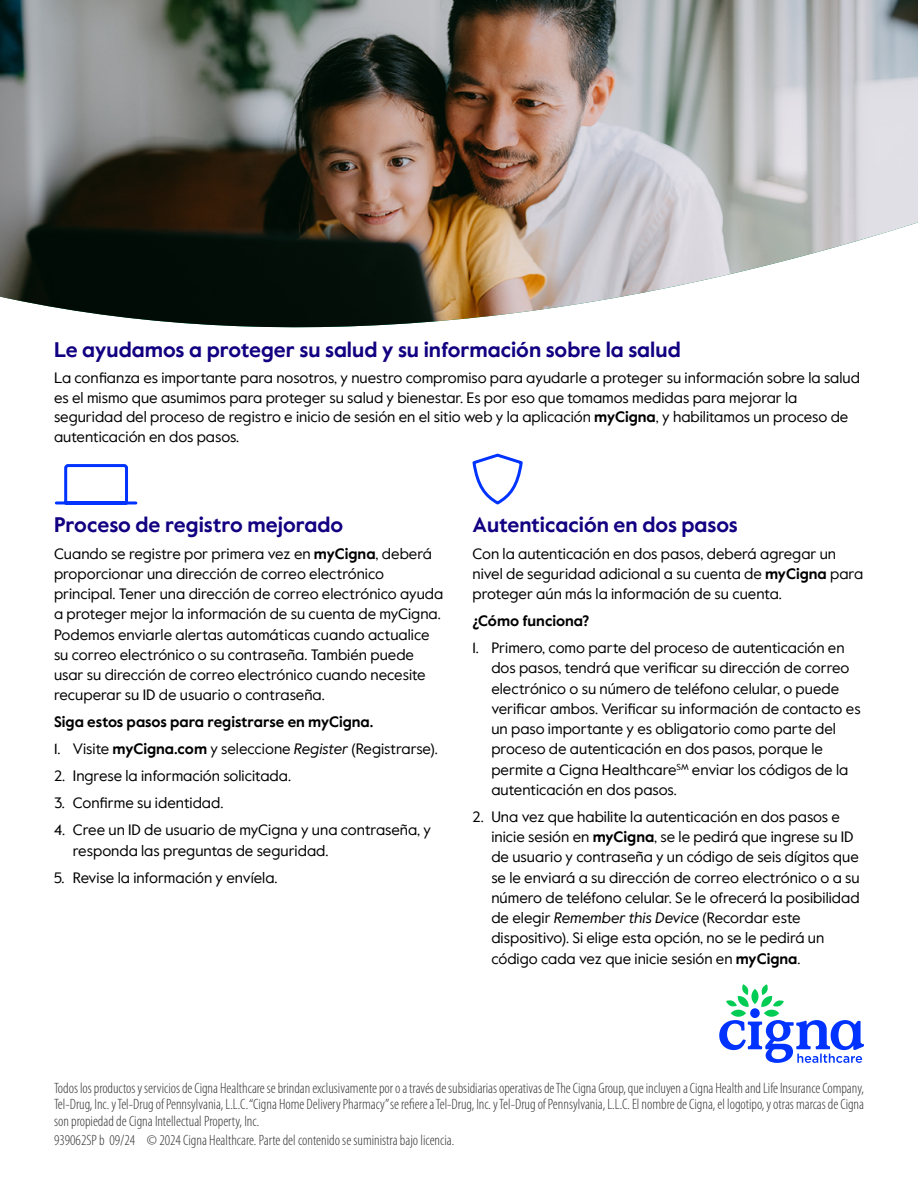
<style>
.page{position:relative;width:918px;height:1188px;background:#fff}
.page>*{position:absolute;margin:0;border:0;box-sizing:border-box;transform-origin:0 0}
.t1{font:700 21px "Value Sans Pro";color:#110081}
.t2{font:15px/20.2px "Value Sans Pro";color:#000}
.t3{font:300 condensed 15px/16.5px "Myriad Pro";color:#333;text-align:justify}
.t4{font:700 15px "Value Sans Pro";color:#000}
.s1{font-weight:700}
.s2{font-style:italic}
</style>
<div class="page">
<img style="left:0;top:0;width:918px;height:328px">
<svg style="left:719px;top:984px;width:145px;height:79px"></svg>
<svg style="left:55px;top:464px;width:83px;height:41px"></svg>
<svg style="left:472px;top:453px;width:51px;height:52px"></svg>
<h1 class="t1" style="left:54px;top:337px;width:628px">Le ayudamos a proteger su salud y su información sobre la salud</h1>
<p class="t2" style="left:54px;top:368px;width:808px;line-height:19.5px">La confianza es importante para nosotros, y nuestro compromiso para ayudarle a proteger su información sobre la salud es el mismo que asumimos para proteger su salud y bienestar. Es por eso que tomamos medidas para mejorar la seguridad del proceso de registro e inicio de sesión en el sitio web y la aplicación <span class="s1">myCigna</span>, y habilitamos un proceso de autenticación en dos pasos.</p>
<h1 class="t1" style="left:54px;top:512px;width:291px">Proceso de registro mejorado</h1>
<p class="t2" style="left:54px;top:544px;width:391px">Cuando se registre por primera vez en <span class="s1">myCigna</span>, deberá proporcionar una dirección de correo electrónico principal. Tener una dirección de correo electrónico ayuda a proteger mejor la información de su cuenta de myCigna.<br>Podemos enviarle alertas automáticas cuando actualice su correo electrónico o su contraseña. También puede usar su dirección de correo electrónico cuando necesite recuperar su ID de usuario o contraseña.</p>
<p class="t4" style="left:54px;top:713px;width:321px">Siga estos pasos para registrarse en myCigna.</p>
<p class="t2" style="left:54px;top:739px;width:385px">1. Visite <span class="s1">myCigna.com</span> y seleccione <span class="s2">Register</span> (Registrarse).</p>
<p class="t2" style="left:54px;top:766px;width:239px">2. Ingrese la información solicitada.</p>
<p class="t2" style="left:54px;top:793px;width:171px">3. Confirme su identidad.</p>
<p class="t2" style="left:73px;top:820px;width:360px;text-indent:-19px">4. Cree un ID de usuario de myCigna y una contraseña, y responda las preguntas de seguridad.</p>
<p class="t2" style="left:54px;top:868px;width:225px">5. Revise la información y envíela.</p>
<h1 class="t1" style="left:472px;top:512px;width:267px">Autenticación en dos pasos</h1>
<p class="t2" style="left:472px;top:544px;width:392px">Con la autenticación en dos pasos, deberá agregar un nivel de seguridad adicional a su cuenta de <span class="s1">myCigna</span> para proteger aún más la información de su cuenta.</p>
<p class="t4" style="left:472px;top:612px;width:118px">¿Cómo funciona?</p>
<p class="t2" style="left:491px;top:638px;width:371px;text-indent:-19px">1. Primero, como parte del proceso de autenticación en dos pasos, tendrá que verificar su dirección de correo electrónico o su número de teléfono celular, o puede verificar ambos. Verificar su información de contacto es un paso importante y es obligatorio como parte del proceso de autenticación en dos pasos, porque le permite a Cigna Healthcare<sup>SM</sup> enviar los códigos de la autenticación en dos pasos.</p>
<p class="t2" style="left:491px;top:807px;width:370px;text-indent:-19px">2. Una vez que habilite la autenticación en dos pasos e inicie sesión en <span class="s1">myCigna</span>, se le pedirá que ingrese su ID de usuario y contraseña y un código de seis dígitos que se le enviará a su dirección de correo electrónico o a su número de teléfono celular. Se le ofrecerá la posibilidad de elegir <span class="s2">Remember this Device</span> (Recordar este dispositivo). Si elige esta opción, no se le pedirá un código cada vez que inicie sesión en <span class="s1">myCigna</span>.</p>
<p class="t3" style="left:54px;top:1079px;width:812px">Todos los productos y servicios de Cigna Healthcare se brindan exclusivamente por o a través de subsidiarias operativas de The Cigna Group, que incluyen a Cigna Health and Life Insurance Company, Tel-Drug, Inc. y Tel-Drug of Pennsylvania, L.L.C. “Cigna Home Delivery Pharmacy” se refiere a Tel-Drug, Inc. y Tel-Drug of Pennsylvania, L.L.C. El nombre de Cigna, el logotipo, y otras marcas de Cigna son propiedad de Cigna Intellectual Property, Inc.</p>
<p class="t3" style="left:54px;top:1132px;width:402px">939062SP b 09/24 © 2024 Cigna Healthcare. Parte del contenido se suministra bajo licencia.</p>
</div>
